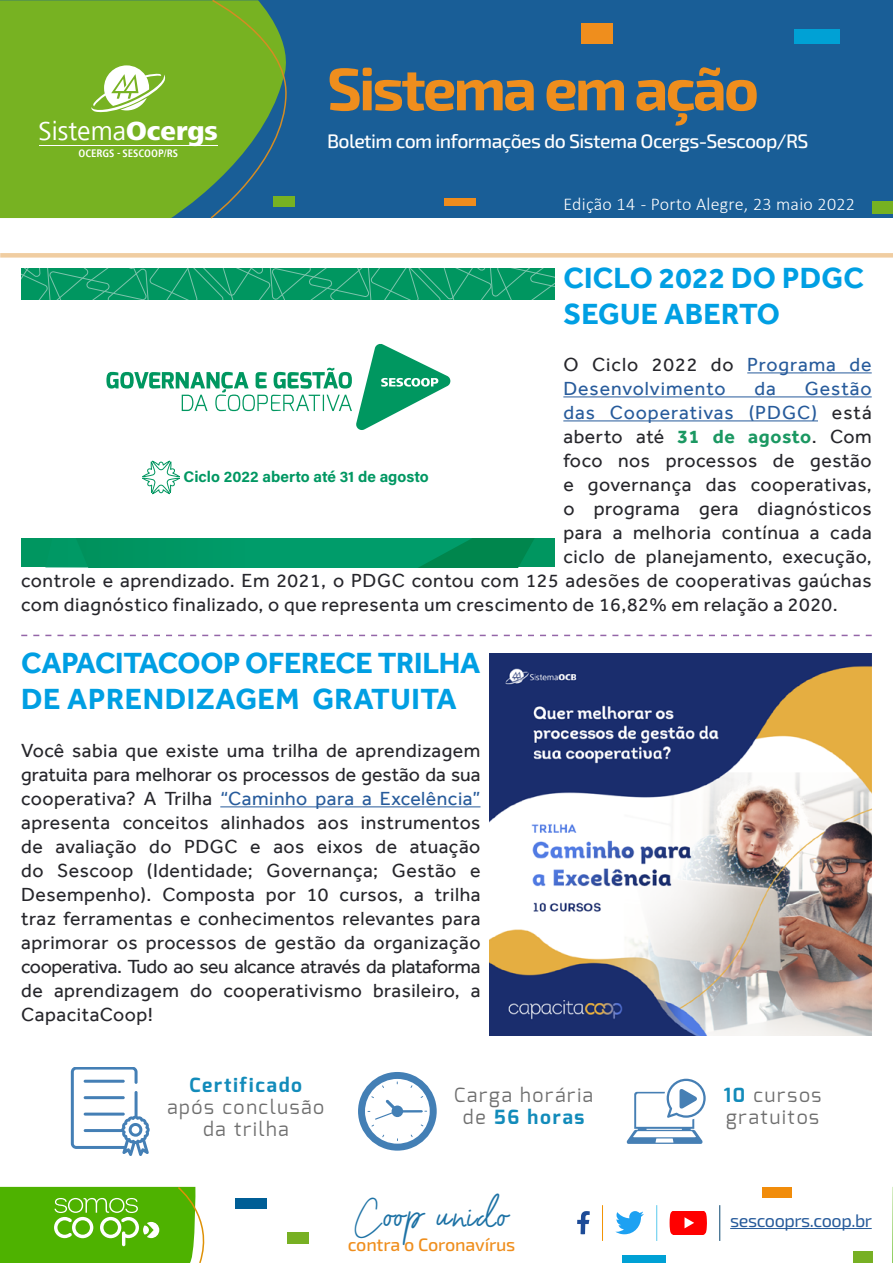
<style>
.page{position:relative;width:893px;height:1263px;background:#fff}
.page>*{position:absolute;margin:0;border:0;box-sizing:border-box;transform-origin:0 0}
.t1{font:700 60px "Exo 2";letter-spacing:-.05em;color:#ef8e1d}
.t2{font:36px "Barcelony";letter-spacing:.065em;color:#1d72a5}
.t3{font:700 30px/36px "Effra";letter-spacing:-.01em;color:#009fe3}
.t4{font:700 30px/36px "Effra";letter-spacing:.01em;color:#009fe3}
.t5{font:27.3px "Frutiger Next LT";color:#fff}
.t6{font:19.5px/24px "Effra";letter-spacing:.03em;color:#26262b;text-align:justify}
.t7{font:19.5px/24px "Effra";letter-spacing:.05em;color:#275b9b}
.t8{font:19.5px/21.8px "Exo";letter-spacing:.09em;color:#6f6f6f;text-align:center}
.t9{font:500 19.5px "Exo 2";letter-spacing:-.03em;color:#fff}
.t10{font:700 19.5px "Exo";letter-spacing:.09em;color:#128bba}
.t11{font:300 18px "Calibri";letter-spacing:.015em;color:#fff}
.t12{font:500 18px "Exo 2";letter-spacing:-.01em;color:#ef8e1d}
.t13{font:18px "Exo 2";letter-spacing:-.025em;color:#275b9b}
.t14{font:700 15.45px "Acumin Pro";color:#009762}
.t15{font:700 condensed 11.25px "Frutiger Next LT";color:#fff}
.s1{font-weight:800}
.s2{color:#26262b}
.s3{font-weight:700;color:#1b9862}
.s4{color:#275b9b}
.s5{font-weight:700;color:#128bba}
.s6{font-size:28.5px}
</style>
<div class="page">
<div style="left:0;top:0;width:893px;height:218px;background:#195e97"></div>
<div style="left:0;top:0;width:295px;height:218px;background:#77b222"></div>
<div style="left:273px;top:196px;width:22px;height:10px;background:#77b222"></div>
<div style="left:444px;top:198px;width:32px;height:8px;background:#ee8c1d"></div>
<div style="left:873px;top:201px;width:20px;height:13px;background:#76b121"></div>
<div style="left:581px;top:23px;width:31px;height:20px;background:#ef8e1d"></div>
<div style="left:795px;top:29px;width:45px;height:15px;background:#00a1d5"></div>
<svg style="left:210px;top:0;width:78px;height:219px"></svg>
<svg style="left:91px;top:65px;width:75px;height:48px;background:#add17b"></svg>
<hr style="left:39px;top:145px;width:179px;height:1px;background:#fff">
<div style="left:236px;top:1198px;width:31px;height:10px;background:#005e96"></div>
<div style="left:287px;top:1232px;width:21px;height:12px;background:#77b023"></div>
<div style="left:622px;top:1255px;width:44px;height:8px;background:#00a1d5"></div>
<div style="left:762px;top:1187px;width:30px;height:11px;background:#f18c0a"></div>
<div style="left:853px;top:1251px;width:20px;height:12px;background:#77b023"></div>
<hr style="left:602px;top:1205px;width:1px;height:36px;background:#f29405">
<hr style="left:656px;top:1205px;width:1px;height:36px;background:#59c9ed">
<hr style="left:719px;top:1205px;width:1px;height:36px;background:#084570">
<svg style="left:892px;top:1187px;width:1px;height:76px"></svg>
<img style="left:489px;top:653px;width:383px;height:383px">
<div style="left:0;top:253px;width:893px;height:5px;background:#f0cda1"></div>
<svg style="left:577px;top:1211px;width:13px;height:23px"></svg>
<svg style="left:615px;top:1211px;width:29px;height:23px"></svg>
<svg style="left:21px;top:268px;width:534px;height:31px;background:#0c9a67"></svg>
<svg style="left:21px;top:538px;width:534px;height:29px;background:#009662"></svg>
<svg style="left:106px;top:344px;width:345px;height:86px"></svg>
<svg style="left:142px;top:460px;width:38px;height:34px"></svg>
<svg style="left:71px;top:1067px;width:79px;height:88px"></svg>
<svg style="left:358px;top:1072px;width:79px;height:79px"></svg>
<svg style="left:627px;top:1079px;width:79px;height:65px"></svg>
<svg style="left:21px;top:635px;width:851px;height:1px"></svg>
<hr style="left:730px;top:1228px;width:142px;height:1px;background:#275b9b">
<svg style="left:0;top:1186px;width:205px;height:77px;background:#6b2"></svg>
<svg style="left:670px;top:1211px;width:37px;height:23px"></svg>
<hr style="left:747px;top:372px;width:125px;height:1px;background:#275b9b">
<hr style="left:563px;top:396px;width:309px;height:1px;background:#275b9b">
<hr style="left:563px;top:420px;width:255px;height:1px;background:#275b9b">
<hr style="left:220px;top:806px;width:260px;height:1px;background:#275b9b">
<h3 class="t5" style="left:39px;top:116px;width:181px">Sistema<span class="s1">Ocergs</span></h3>
<p class="t15" style="left:78px;top:147px;width:101px">OCERGS - SESCOOP/RS</p>
<h1 class="t1" style="left:327px;top:53px;width:434px">Sistema em ação</h1>
<p class="t9" style="left:327px;top:130px;width:483px">Boletim com informações do Sistema Ocergs-Sescoop/RS</p>
<p class="t11" style="left:563px;top:192px;width:293px">Edição 14 - Porto Alegre, 23 maio 2022</p>
<h3 class="t4" style="left:563px;top:260px;width:302px">CICLO 2022 DO PDGC<br>SEGUE ABERTO</h3>
<p class="t7" style="left:563px;top:352px;width:310px"><span class="s2">O Ciclo 2022 do</span> Programa de<br>Desenvolvimento</p>
<p class="t7" style="left:754px;top:376px;width:23px">da</p>
<p class="t7" style="left:805px;top:376px;width:68px">Gestão</p>
<p class="t7" style="left:563px;top:400px;width:310px">das Cooperativas (PDGC) <span class="s2">está</span></p>
<p class="t6" style="left:563px;top:424px;width:310px">aberto até <span class="s3">31 de agosto</span>. Com</p>
<p class="t6" style="left:563px;top:448px;width:310px">foco nos processos de gestão</p>
<p class="t6" style="left:563px;top:472px;width:310px">e governança das cooperativas,</p>
<p class="t6" style="left:563px;top:496px;width:310px">o programa gera diagnósticos</p>
<p class="t6" style="left:563px;top:520px;width:310px">para a melhoria contínua a cada</p>
<p class="t6" style="left:563px;top:544px;width:310px">ciclo de planejamento, execução,</p>
<p class="t6" style="left:21px;top:568px;width:852px">controle e aprendizado. Em 2021, o PDGC contou com 125 adesões de cooperativas gaúchas</p>
<p class="t6" style="left:21px;top:592px;width:818px">com diagnóstico finalizado, o que representa um crescimento de 16,82% em relação a 2020.</p>
<h3 class="t3" style="left:21px;top:645px;width:461px">CAPACITACOOP OFERECE TRILHA<br>DE APRENDIZAGEM GRATUITA</h3>
<p class="t6" style="left:21px;top:738px;width:461px">Você sabia que existe uma trilha de aprendizagem gratuita para melhorar os processos de gestão da sua cooperativa? A Trilha <span class="s4">“Caminho para a Excelência” </span>apresenta conceitos alinhados aos instrumentos de avaliação do PDGC e aos eixos de atuação do Sescoop (Identidade; Governança; Gestão e Desempenho). Composta por 10 cursos, a trilha traz ferramentas e conhecimentos relevantes para aprimorar os processos de gestão da organização cooperativa. Tudo ao seu alcance através da plataforma de aprendizagem do cooperativismo brasileiro, a CapacitaCoop!</p>
<p class="t14" style="left:184px;top:466px;width:247px">Ciclo 2022 aberto até 31 de agosto</p>
<p class="t10" style="left:190px;top:1073px;width:114px">Certificado</p>
<p class="t8" style="left:167px;top:1096px;width:158px">após conclusão da trilha</p>
<p class="t8" style="left:454px;top:1084px;width:140px">Carga horária de <span class="s5">56 horas</span></p>
<p class="t8" style="left:724px;top:1084px;width:99px;text-align:left"><span class="s5">10</span> cursos gratuitos</p>
<h2 class="t2" style="left:353px;top:1191px;width:156px"><span class="s6">C</span>oop unido</h2>
<p class="t12" style="left:348px;top:1234px;width:169px">contra o Coronavírus</p>
<p class="t13" style="left:730px;top:1210px;width:143px">sescooprs.coop.br</p>
</div>
